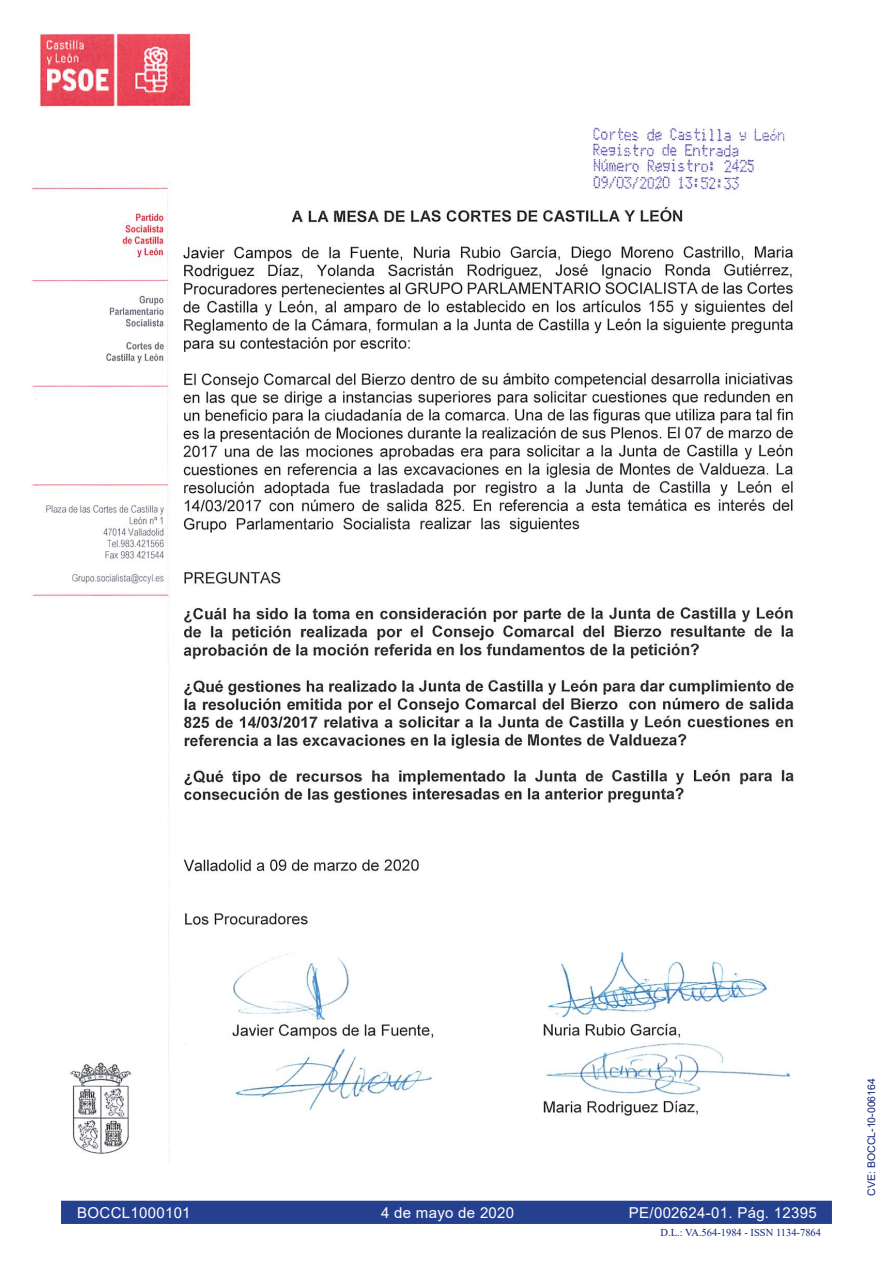
<style>
.page{position:relative;width:893px;height:1263px;background:#fff}
.page>*{position:absolute;margin:0;border:0;box-sizing:border-box;transform-origin:0 0}
.E_CVE{font:15px "Arial";letter-spacing:.02em;color:#fff}
.t1{font:10.5px "Times New Roman";color:#132477}
.t2{font:10.5px "Arial";color:#132477}
</style>
<div class="page">
<div style="left:60px;top:1200px;width:773px;height:25px;background:#25408f"></div>
<div style="left:60px;top:1199px;width:773px;height:26px;border:2px solid #fff"></div>
<img style="left:30px;top:33px;width:803px;height:1167px">
<p class="E_CVE" style="left:77px;top:1202px;width:115px">BOCCL1000101</p>
<p class="E_CVE" style="left:381px;top:1202px;width:135px">4 de mayo de 2020</p>
<p class="E_CVE" style="left:629px;top:1202px;width:189px">PE/002624-01. Pág. 12395</p>
<p class="t1" style="left:661px;top:1225px;width:162px">D.L.: VA.564-1984 - ISSN 1134-7864</p>
<p class="t2" style="left:864px;top:1195px;width:119px;rotate:-90deg">CVE: BOCCL-10-006164</p>
</div>
